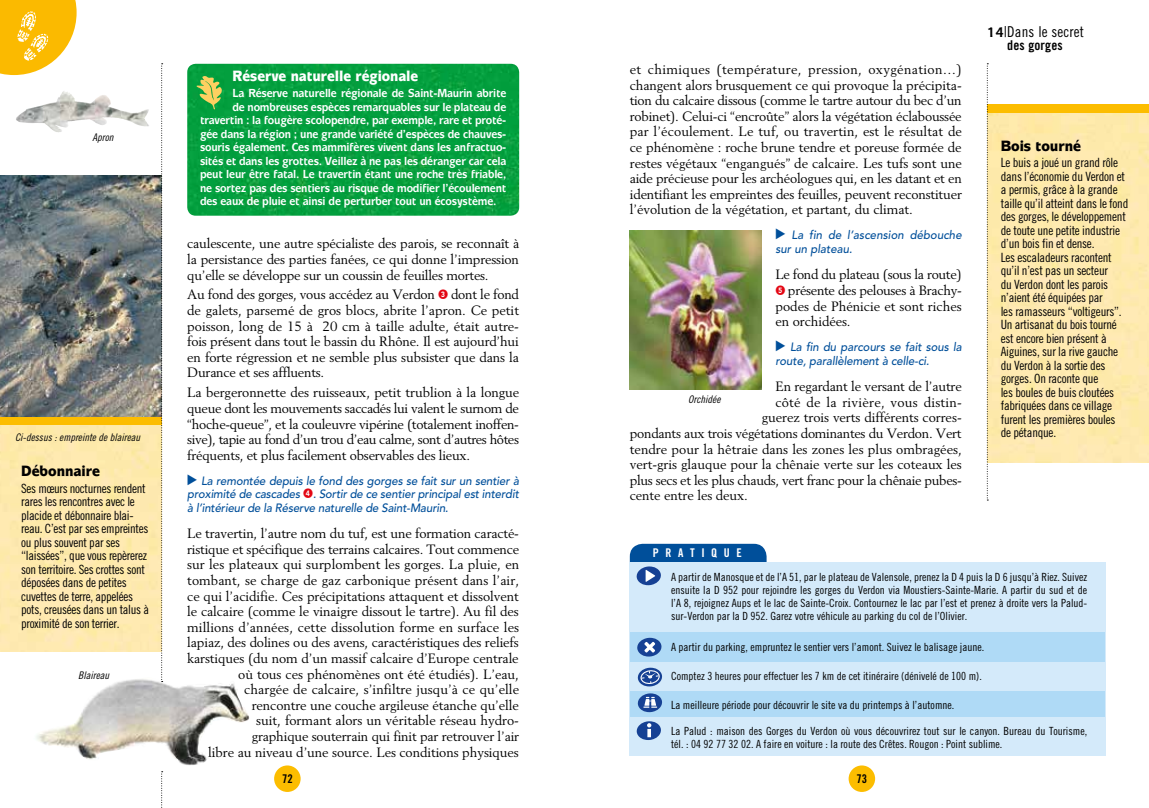
<style>
.page{position:relative;width:1149px;height:808px;background:#fff}
.page>*{position:absolute;margin:0;border:0;box-sizing:border-box;transform-origin:0 0}
.t1{font:900 15px "Mixage IT Cby BT";letter-spacing:-.005em;color:#fff;scale:.88 1}
.t2{font:900 15px "Mixage IT Cby BT";letter-spacing:-.005em;color:#000;scale:.9 1}
.t3{font:15px "Trade Gothic Cond Eighteen";letter-spacing:.01em;color:#000}
.t4{font:13.5px "Trade Gothic Bold Cond Twenty";letter-spacing:.01em;color:#000}
.t5{font:13.35px/15.6px "Berling";letter-spacing:-.005em;color:#000;text-align:justify}
.t6{font:13.35px "Berling";letter-spacing:-.025em;color:#000}
.t7{font:13.35px "Berling";letter-spacing:.02em;color:#000}
.t8{font:12.75px/13.5px "Trade Gothic Cond Eighteen";letter-spacing:-.02em;color:#000}
.t9{font:italic 500 12px/13.5px "Avenir";letter-spacing:-.005em;color:#004f9a;scale:.95 1}
.t10{font:12px "Trade Gothic Bold Cond Twenty";letter-spacing:.55em;color:#fff}
.t11{font:12px "Trade Gothic Bold Cond Twenty";color:#000}
.t12{font:700 11.7px "Mixage IT Cby BT";letter-spacing:-.02em;color:#fff;scale:.9 1}
.t13{font:11.25px/13.2px "Trade Gothic Cond Eighteen";color:#000;text-align:justify}
.t14{font:10.5px "Trade Gothic Cond Eighteen Obl";color:#000}
.s1{font-family:"Balades Nature";font-size:12px;color:#e30613}
.s2{font-family:"Balades Nature";font-weight:400;font-style:normal;color:#e30613}
.s3{font-family:"Shannon";font-weight:700;font-size:13.5px}
</style>
<div class="page">
<div style="left:274px;top:765px;width:26px;height:27px;background:#fcbd00;border-radius:50%"></div>
<div style="left:848px;top:765px;width:26px;height:27px;background:#fcbd00;border-radius:50%"></div>
<div style="left:0;top:416px;width:162px;height:9px;background:#fcbd00"></div>
<img style="left:0;top:175px;width:161px;height:241px">
<div style="left:629px;top:544px;width:137px;height:38px;background:#004f9a;border-radius:13px"></div>
<div style="left:629px;top:562px;width:476px;height:194px;background:#d4eafa"></div>
<div style="left:629px;top:633px;width:474px;height:84px;background:#afdaf6"></div>
<div style="left:629px;top:662px;width:474px;height:28px;background:#d4eafa"></div>
<svg style="left:636px;top:566px;width:25px;height:20px"></svg>
<svg style="left:637px;top:637px;width:24px;height:20px"></svg>
<svg style="left:637px;top:667px;width:25px;height:20px"></svg>
<svg style="left:637px;top:693px;width:25px;height:20px"></svg>
<svg style="left:636px;top:721px;width:25px;height:19px"></svg>
<img style="left:987px;top:113px;width:161px;height:349px">
<div style="left:986px;top:105px;width:162px;height:8px;background:#fcbd00"></div>
<img style="left:187px;top:64px;width:332px;height:152px">
<svg style="left:196px;top:76px;width:26px;height:33px"></svg>
<img style="left:36px;top:679px;width:113px;height:81px">
<img style="left:629px;top:230px;width:132px;height:160px">
<svg style="left:16px;top:91px;width:133px;height:42px"></svg>
<img style="left:33px;top:91px;width:31px;height:16px">
<svg style="left:161px;top:63px;width:2px;height:619px"></svg>
<svg style="left:161px;top:771px;width:2px;height:37px"></svg>
<svg style="left:986px;top:63px;width:1px;height:435px"></svg>
<svg style="left:0;top:1px;width:77px;height:74px"></svg>
<p class="t14" style="left:93px;top:131px;width:22px">Apron</p>
<p class="t14" style="left:15px;top:431px;width:127px">Ci-dessus : empreinte de blaireau</p>
<p class="t2" style="left:21px;top:462px;width:89px">Débonnaire</p>
<p class="t8" style="left:21px;top:481px;width:129px">Ses mœurs nocturnes rendent rares les rencontres avec le placide et débonnaire blai&shy;reau. C’est par ses empreintes ou plus souvent par ses “laissées”, que vous repèrerez son territoire. Ses crottes sont déposées dans de petites cuvettes de terre, appelées pots, creusées dans un talus à proximité de son terrier.</p>
<p class="t14" style="left:78px;top:669px;width:32px">Blaireau</p>
<p class="t1" style="left:232px;top:67px;width:213px">Réserve naturelle régionale</p>
<p class="t12" style="left:232px;top:86px;width:306px">La Réserve naturelle régionale de Saint-Maurin abrite</p>
<p class="t12" style="left:232px;top:100px;width:306px">de nombreuses espèces remarquables sur le plateau de</p>
<p class="t12" style="left:200px;top:113px;width:342px">travertin : la fougère scolopendre, par exemple, rare et proté-</p>
<p class="t12" style="left:200px;top:127px;width:342px">gée dans la région ; une grande variété d’espèces de chauves-</p>
<p class="t12" style="left:200px;top:140px;width:342px">souris également. Ces mammifères vivent dans les anfractuo-</p>
<p class="t12" style="left:200px;top:154px;width:342px">sités et dans les grottes. Veillez à ne pas les déranger car cela</p>
<p class="t12" style="left:200px;top:167px;width:342px">peut leur être fatal. Le travertin étant une roche très friable,</p>
<p class="t12" style="left:200px;top:181px;width:342px">ne sortez pas des sentiers au risque de modifier l’écoulement</p>
<p class="t12" style="left:200px;top:194px;width:331px">des eaux de pluie et ainsi de perturber tout un écosystème.</p>
<p class="t5" style="left:187px;top:236px;width:333px">caulescente, une autre spécialiste des parois, se reconnaît à la persistance des parties fanées, ce qui donne l’impression qu’elle se développe sur un coussin de feuilles mortes.</p>
<p class="t5" style="left:187px;top:287px;width:333px">Au fond des gorges, vous accédez au Verdon <span class="s1">c</span> dont le fond de galets, parsemé de gros blocs, abrite l’apron. Ce petit poisson, long de 15 à 20 cm à taille adulte, était autre&shy;fois présent dans tout le bassin du Rhône. Il est aujourd’hui en forte régression et ne semble plus subsister que dans la Durance et ses affluents.</p>
<p class="t5" style="left:187px;top:385px;width:333px">La bergeronnette des ruisseaux, petit trublion à la longue queue dont les mouvements saccadés lui valent le surnom de “hoche-queue”, et la couleuvre vipérine (totalement inoffen&shy;sive), tapie au fond d’un trou d’eau calme, sont d’autres hôtes fréquents, et plus facilement observables des lieux.</p>
<p class="t9" style="left:187px;top:474px;width:350px;text-align:justify;text-indent:14px">La remontée depuis le fond des gorges se fait sur un sentier à proximité de cascades <span class="s2">d</span>. Sortir de ce sentier principal est interdit à l’intérieur de la Réserve naturelle de Saint-Maurin.</p>
<p class="t5" style="left:187px;top:525px;width:333px;text-align:right">Le travertin, l’autre nom du tuf, est une formation caracté&shy;ristique et spécifique des terrains calcaires. Tout commence sur les plateaux qui surplombent les gorges. La pluie, en tombant, se charge de gaz carbonique présent dans l’air, ce qui l’acidifie. Ces précipitations attaquent et dissolvent le calcaire (comme le vinaigre dissout le tartre). Au fil des millions d’années, cette dissolution forme en surface les lapiaz, des dolines ou des avens, caractéristiques des reliefs karstiques (du nom d’un massif calcaire d’Europe centrale où tous ces phénomènes ont été étudiés). L’eau,<br>chargée de calcaire, s’infiltre jusqu’à ce qu’elle rencontre une couche argileuse étanche qu’elle<br>suit, formant alors un véritable réseau hydro-<br>graphique souterrain qui finit par retrouver l’air<br>libre au niveau d’une source. Les conditions physiques</p>
<p class="t5" style="left:629px;top:61px;width:333px">et chimiques (température, pression, oxygénation…) changent alors brusquement ce qui provoque la précipita&shy;tion du calcaire dissous (comme le tartre autour du bec d’un robinet). Celui-ci “encroûte” alors la végétation éclaboussée par l’écoulement. Le tuf, ou travertin, est le résultat de ce phénomène : roche brune tendre et poreuse formée de restes végétaux “engangués” de calcaire. Les tufs sont une aide précieuse pour les archéologues qui, en les datant et en identifiant les empreintes des feuilles, peuvent reconstituer l’évolution de la végétation, et partant, du climat.</p>
<p class="t9" style="left:775px;top:229px;width:197px;text-indent:16px">La fin de l’ascension débouche sur un plateau.</p>
<p class="t5" style="left:775px;top:267px;width:188px">Le fond du plateau (sous la route) <span class="s1">e</span> présente des pelouses à Brachy&shy;podes de Phénicie et sont riches en orchidées.</p>
<p class="t9" style="left:775px;top:340px;width:198px;text-indent:15px">La fin du parcours se fait sous la route, parallèlement à celle-ci.</p>
<p class="t5" style="left:775px;top:378px;width:188px">En regardant le versant de l’autre</p>
<p class="t7" style="left:775px;top:394px;width:188px">côté de la rivière, vous distin-</p>
<p class="t5" style="left:761px;top:410px;width:201px">guerez trois verts différents corres-</p>
<p class="t5" style="left:629px;top:425px;width:333px">pondants aux trois végétations dominantes du Verdon. Vert</p>
<p class="t5" style="left:629px;top:441px;width:333px">tendre pour la hêtraie dans les zones les plus ombragées,</p>
<p class="t5" style="left:629px;top:457px;width:333px">vert-gris glauque pour la chênaie verte sur les coteaux les</p>
<p class="t6" style="left:629px;top:472px;width:333px">plus secs et les plus chauds, vert franc pour la chênaie pubes-</p>
<p class="t5" style="left:629px;top:488px;width:120px">cente entre les deux.</p>
<p class="t14" style="left:688px;top:393px;width:34px">Orchidée</p>
<p class="t3" style="left:986px;top:23px;width:98px"><span class="s3">14</span>|Dans le secret</p>
<p class="t4" style="left:1006px;top:37px;width:57px">des gorges</p>
<p class="t2" style="left:1000px;top:137px;width:91px">Bois tourné</p>
<p class="t8" style="left:1000px;top:156px;width:129px">Le buis a joué un grand rôle dans l’économie du Verdon et a permis, grâce à la grande taille qu’il atteint dans le fond des gorges, le développement de toute une petite industrie d’un bois fin et dense.<br>Les escaladeurs racontent qu’il n’est pas un secteur<br>du Verdon dont les parois n’aient été équipées par<br>les ramasseurs “voltigeurs”.<br>Un artisanat du bois tourné est encore bien présent à<br>Aiguines, sur la rive gauche du Verdon à la sortie des gorges. On raconte que<br>les boules de buis cloutées fabriquées dans ce village furent les premières boules de pétanque.</p>
<p class="t10" style="left:652px;top:546px;width:90px">PRATIQUE</p>
<p class="t13" style="left:671px;top:570px;width:417px">A partir de Manosque et de l’A 51, par le plateau de Valensole, prenez la D 4 puis la D 6 jusqu’à Riez. Suivez ensuite la D 952 pour rejoindre les gorges du Verdon via Moustiers-Sainte-Marie. A partir du sud et de l’A 8, rejoignez Aups et le lac de Sainte-Croix. Contournez le lac par l’est et prenez à droite vers la Palud&shy;sur-Verdon par la D 952. Garez votre véhicule au parking du col de l’Olivier.</p>
<p class="t13" style="left:671px;top:640px;width:314px">A partir du parking, empruntez le sentier vers l’amont. Suivez le balisage jaune.</p>
<p class="t13" style="left:671px;top:670px;width:312px">Comptez 3 heures pour effectuer les 7 km de cet itinéraire (dénivelé de 100 m).</p>
<p class="t13" style="left:671px;top:698px;width:285px">La meilleure période pour découvrir le site va du printemps à l’automne.</p>
<p class="t13" style="left:671px;top:724px;width:417px">La Palud : maison des Gorges du Verdon où vous découvrirez tout sur le canyon. Bureau du Tourisme, tél. : 04 92 77 32 02. A faire en voiture : la route des Crêtes. Rougon : Point sublime.</p>
<p class="t11" style="left:282px;top:771px;width:12px">72</p>
<p class="t11" style="left:856px;top:771px;width:12px">73</p>
</div>
